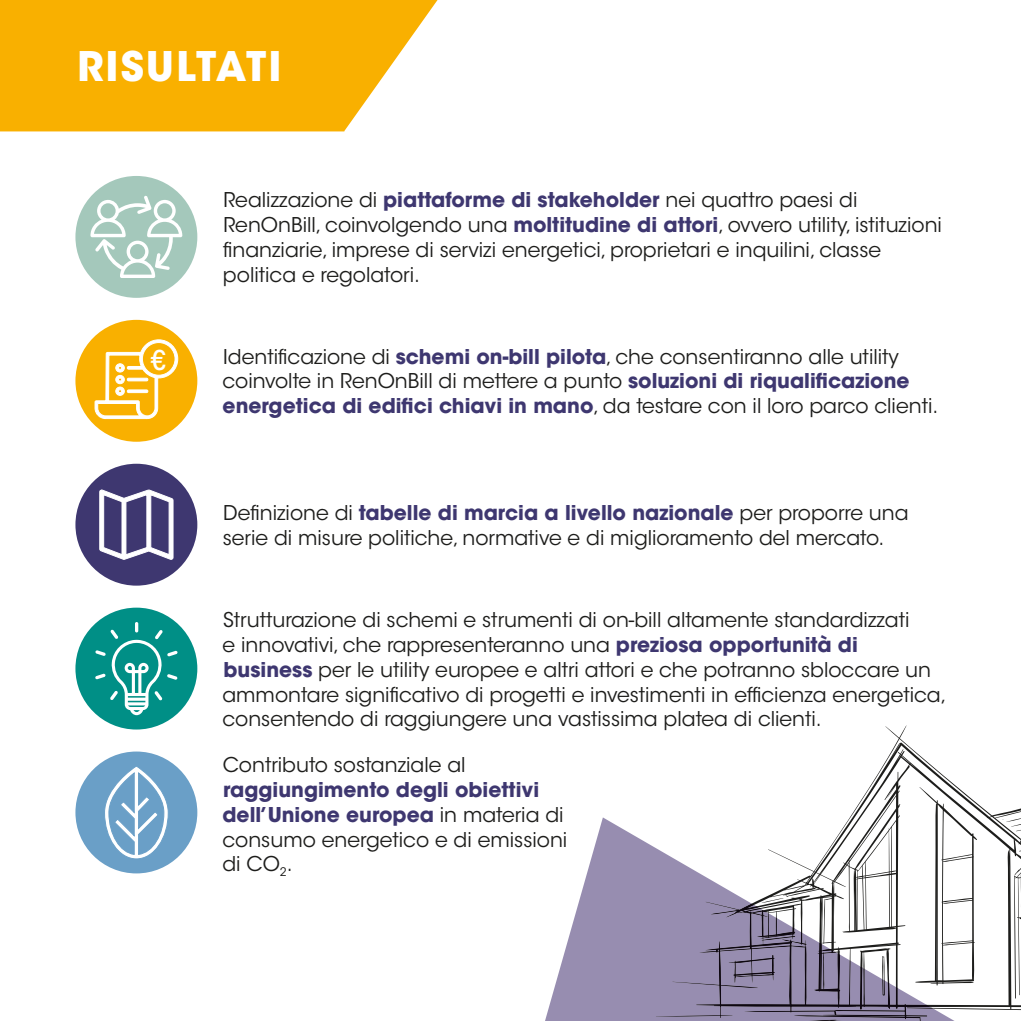
<style>
.page{position:relative;width:1021px;height:1021px;background:#fff}
.page>*{position:absolute;margin:0;border:0;box-sizing:border-box;transform-origin:0 0}
.t1{font:700 40.5px "ITC Avant Garde Std";letter-spacing:.05em;color:#fff}
.t2{font:500 27px "ITC Avant Garde Std";color:#fff}
.t3{font:20.25px/24.8px "ITC Avant Garde Std";color:#1d1d1b}
.t4{font:700 20.25px/24.8px "ITC Avant Garde Std";color:#3e3770}
.s1{font-weight:700;color:#3e3770}
.s2{font-weight:400;color:#1d1d1b}
</style>
<div class="page">
<svg style="left:869px;top:725px;width:151px;height:285px"></svg>
<svg style="left:545px;top:817px;width:111px;height:203px;fill:#978db0"></svg>
<svg style="left:656px;top:787px;width:321px;height:233px"></svg>
<div style="left:77px;top:177px;width:119px;height:120px;background:#a4c8bb;border-radius:50%"></div>
<svg style="left:90px;top:131px;width:182px;height:147px"></svg>
<div style="left:75px;top:176px;width:122px;height:122px;border:2px solid #a4c8bb;border-radius:50%"></div>
<div style="left:77px;top:321px;width:119px;height:119px;background:#f9b000;border-radius:50%"></div>
<svg style="left:94px;top:323px;width:87px;height:96px"></svg>
<div style="left:127px;top:389px;width:21px;height:4px;border:1px solid #fff"></div>
<div style="left:75px;top:320px;width:122px;height:122px;border:2px solid #f9b000;border-radius:50%"></div>
<div style="left:77px;top:465px;width:119px;height:119px;background:#3e3770;border-radius:50%"></div>
<svg style="left:99px;top:489px;width:75px;height:71px"></svg>
<div style="left:75px;top:464px;width:122px;height:121px;border:2px solid #3e3770;border-radius:50%"></div>
<div style="left:77px;top:608px;width:119px;height:120px;background:#008f86;border-radius:50%"></div>
<svg style="left:75px;top:622px;width:123px;height:252px"></svg>
<div style="left:75px;top:751px;width:122px;height:122px;border:2px solid #6a9fc7;border-radius:50%"></div>
<svg style="left:0;top:0;width:438px;height:131px;fill:#f9b000"></svg>
<h1 class="t1" style="left:77px;top:40px;width:206px">RISULTATI</h1>
<h2 class="t2" style="left:151px;top:344px;width:16px">€</h2>
<p class="t3" style="left:223px;top:188px;width:720px">Realizzazione di <span class="s1">piattaforme di stakeholder</span> nei quattro paesi di RenOnBill, coinvolgendo una <span class="s1">moltitudine di attori</span>, ovvero utility, istituzioni finanziarie, imprese di servizi energetici, proprietari e inquilini, classe politica e regolatori.</p>
<p class="t3" style="left:222px;top:344px;width:717px">Identificazione di <span class="s1">schemi on-bill pilota</span>, che consentiranno alle utility coinvolte in RenOnBill di mettere a punto <span class="s1">soluzioni di riqualificazione energetica di edifici chiavi in mano</span>, da testare con il loro parco clienti.</p>
<p class="t3" style="left:223px;top:500px;width:687px">Definizione di <span class="s1">tabelle di marcia a livello nazionale</span> per proporre una serie di misure politiche, normative e di miglioramento del mercato.</p>
<p class="t3" style="left:222px;top:608px;width:725px">Strutturazione di schemi e strumenti di on-bill altamente standardizzati<br>e innovativi, che rappresenteranno una <span class="s1">preziosa opportunità di business</span> per le utility europee e altri attori e che potranno sbloccare un ammontare significativo di progetti e investimenti in efficienza energetica, consentendo di raggiungere una vastissima platea di clienti.</p>
<p class="t3" style="left:223px;top:753px;width:244px">Contributo sostanziale al</p>
<p class="t4" style="left:222px;top:777px;width:346px">raggiungimento degli obiettivi dell’Unione europea <span class="s2">in materia di consumo energetico e di emissioni di CO</span><sub>2</sub><span class="s2">.</span></p>
</div>
